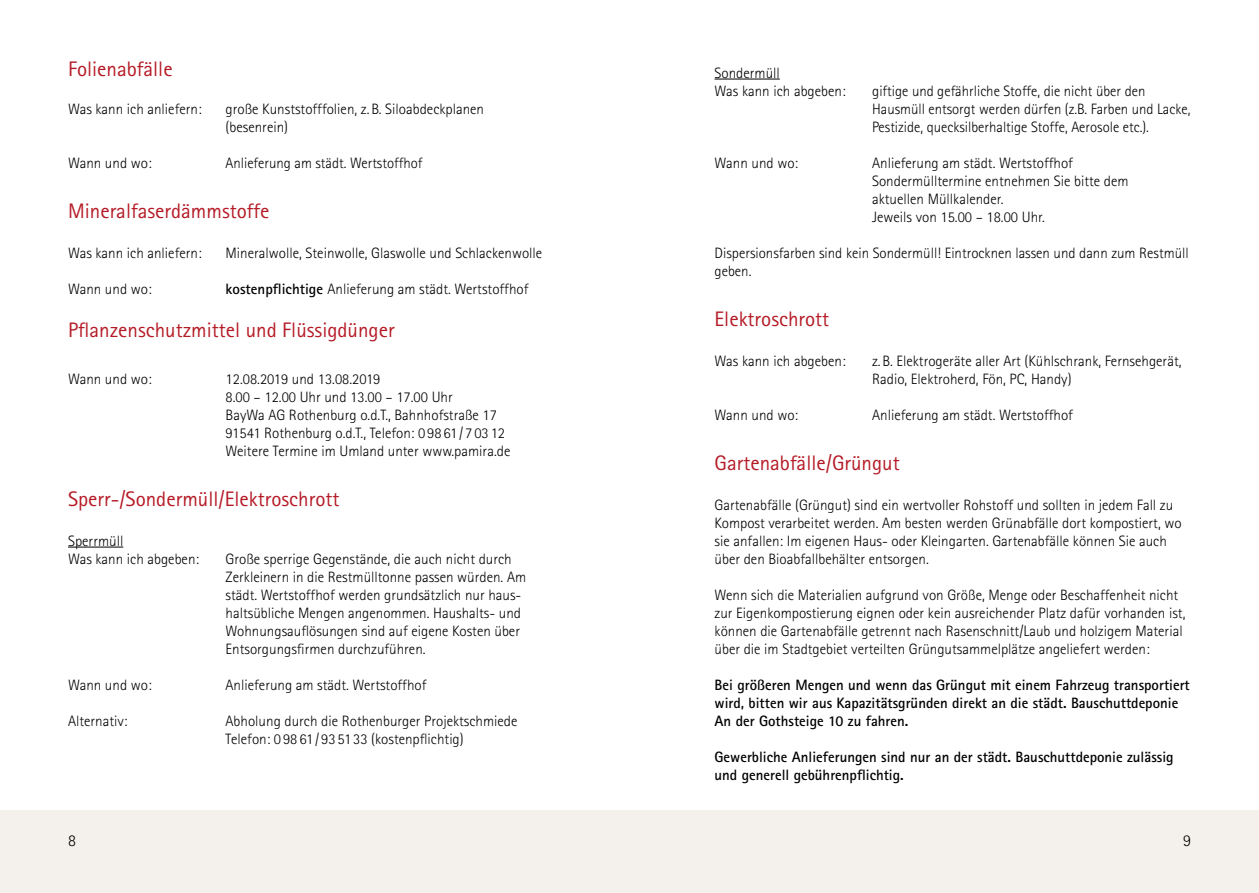
<style>
.page{position:relative;width:1259px;height:893px;background:#fff}
.page>*{position:absolute;margin:0;border:0;box-sizing:border-box;transform-origin:0 0}
.t1{font:21px "Rotis Sans Serif";color:#b51b26}
.t2{font:300 16.5px "Rotis Sans Serif";color:#000}
.t3{font:300 15px/18px "Rotis Sans Serif";color:#000}
.t4{font:700 15px/18px "Rotis Sans Serif";color:#000}
.s1{font-weight:700}
</style>
<div class="page">
<div style="left:0;top:811px;width:1259px;height:82px;background:#f4f0ec"></div>
<hr style="left:68px;top:547px;width:55px;height:1px;background:#000">
<hr style="left:714px;top:79px;width:66px;height:1px;background:#000">
<h1 class="t1" style="left:68px;top:56px;width:106px">Folienabfälle</h1>
<p class="t3" style="left:68px;top:99px;width:135px">Was kann ich anliefern:</p>
<p class="t3" style="left:226px;top:99px;width:260px">große Kunststofffolien, z. B. Siloabdeckplanen (besenrein)</p>
<p class="t3" style="left:68px;top:153px;width:85px">Wann und wo:</p>
<p class="t3" style="left:226px;top:153px;width:198px">Anlieferung am städt. Wertstoffhof</p>
<h1 class="t1" style="left:68px;top:198px;width:203px">Mineralfaserdämmstoffe</h1>
<p class="t3" style="left:68px;top:243px;width:135px">Was kann ich anliefern:</p>
<p class="t3" style="left:226px;top:243px;width:318px">Mineralwolle, Steinwolle, Glaswolle und Schlackenwolle</p>
<p class="t3" style="left:68px;top:279px;width:85px">Wann und wo:</p>
<p class="t3" style="left:226px;top:279px;width:304px"><span class="s1">kostenpflichtige</span> Anlieferung am städt. Wertstoffhof</p>
<h1 class="t1" style="left:68px;top:317px;width:328px">Pflanzenschutzmittel und Flüssigdünger</h1>
<p class="t3" style="left:68px;top:369px;width:85px">Wann und wo:</p>
<p class="t3" style="left:226px;top:369px;width:286px">12.08.2019 und 13.08.2019<br>8.00 – 12.00 Uhr und 13.00 – 17.00 Uhr<br>BayWa AG Rothenburg o.d.T., Bahnhofstraße 17<br>91541 Rothenburg o.d.T., Telefon: 0 98 61 / 7 03 12<br>Weitere Termine im Umland unter www.pamira.de</p>
<h1 class="t1" style="left:68px;top:486px;width:273px">Sperr-/Sondermüll/Elektroschrott</h1>
<p class="t3" style="left:68px;top:531px;width:133px">Sperrmüll<br>Was kann ich abgeben:</p>
<p class="t3" style="left:226px;top:549px;width:302px">Große sperrige Gegenstände, die auch nicht durch Zerkleinern in die Restmülltonne passen würden. Am städt. Wertstoffhof werden grundsätzlich nur haus&shy;haltsübliche Mengen angenommen. Haushalts- und Wohnungsauflösungen sind auf eigene Kosten über Entsorgungsfirmen durchzuführen.</p>
<p class="t3" style="left:68px;top:675px;width:85px">Wann und wo:</p>
<p class="t3" style="left:226px;top:675px;width:202px">Anlieferung am städt. Wertstoffhof</p>
<p class="t3" style="left:68px;top:711px;width:61px">Alternativ:</p>
<p class="t3" style="left:226px;top:711px;width:293px">Abholung durch die Rothenburger Projektschmiede<br>Telefon: 0 98 61 / 93 51 33 (kostenpflichtig)</p>
<p class="t3" style="left:714px;top:63px;width:133px">Sondermüll<br>Was kann ich abgeben:</p>
<p class="t3" style="left:872px;top:81px;width:320px">giftige und gefährliche Stoffe, die nicht über den<br>Hausmüll entsorgt werden dürfen (z.B. Farben und Lacke,<br>Pestizide, quecksilberhaltige Stoffe, Aerosole etc.).</p>
<p class="t3" style="left:714px;top:153px;width:85px">Wann und wo:</p>
<p class="t3" style="left:872px;top:153px;width:258px">Anlieferung am städt. Wertstoffhof Sondermülltermine entnehmen Sie bitte dem aktuellen Müllkalender.<br>Jeweils von 15.00 – 18.00 Uhr.</p>
<p class="t3" style="left:714px;top:243px;width:475px">Dispersionsfarben sind kein Sondermüll! Eintrocknen lassen und dann zum Restmüll geben.</p>
<h1 class="t1" style="left:714px;top:306px;width:116px">Elektroschrott</h1>
<p class="t3" style="left:714px;top:351px;width:133px">Was kann ich abgeben:</p>
<p class="t3" style="left:872px;top:351px;width:311px">z. B. Elektrogeräte aller Art (Kühlschrank, Fernsehgerät,<br>Radio, Elektroherd, Fön, PC, Handy)</p>
<p class="t3" style="left:714px;top:405px;width:85px">Wann und wo:</p>
<p class="t3" style="left:872px;top:405px;width:202px">Anlieferung am städt. Wertstoffhof</p>
<h1 class="t1" style="left:714px;top:450px;width:187px">Gartenabfälle/Grüngut</h1>
<p class="t3" style="left:714px;top:495px;width:468px">Gartenabfälle (Grüngut) sind ein wertvoller Rohstoff und sollten in jedem Fall zu Kompost verarbeitet werden. Am besten werden Grünabfälle dort kompostiert, wo sie anfallen: Im eigenen Haus- oder Kleingarten. Gartenabfälle können Sie auch über den Bioabfallbehälter entsorgen.</p>
<p class="t3" style="left:714px;top:585px;width:472px">Wenn sich die Materialien aufgrund von Größe, Menge oder Beschaffenheit nicht zur Eigenkompostierung eignen oder kein ausreichender Platz dafür vorhanden ist, können die Gartenabfälle getrennt nach Rasenschnitt/Laub und holzigem Material über die im Stadtgebiet verteilten Grüngutsammelplätze angeliefert werden:</p>
<p class="t4" style="left:714px;top:675px;width:477px">Bei größeren Mengen und wenn das Grüngut mit einem Fahrzeug transportiert wird, bitten wir aus Kapazitätsgründen direkt an die städt. Bauschuttdeponie<br>An der Gothsteige 10 zu fahren.</p>
<p class="t4" style="left:714px;top:747px;width:460px">Gewerbliche Anlieferungen sind nur an der städt. Bauschuttdeponie zulässig und generell gebührenpflichtig.</p>
<p class="t2" style="left:68px;top:831px;width:9px">8</p>
<p class="t2" style="left:1183px;top:831px;width:9px">9</p>
</div>
